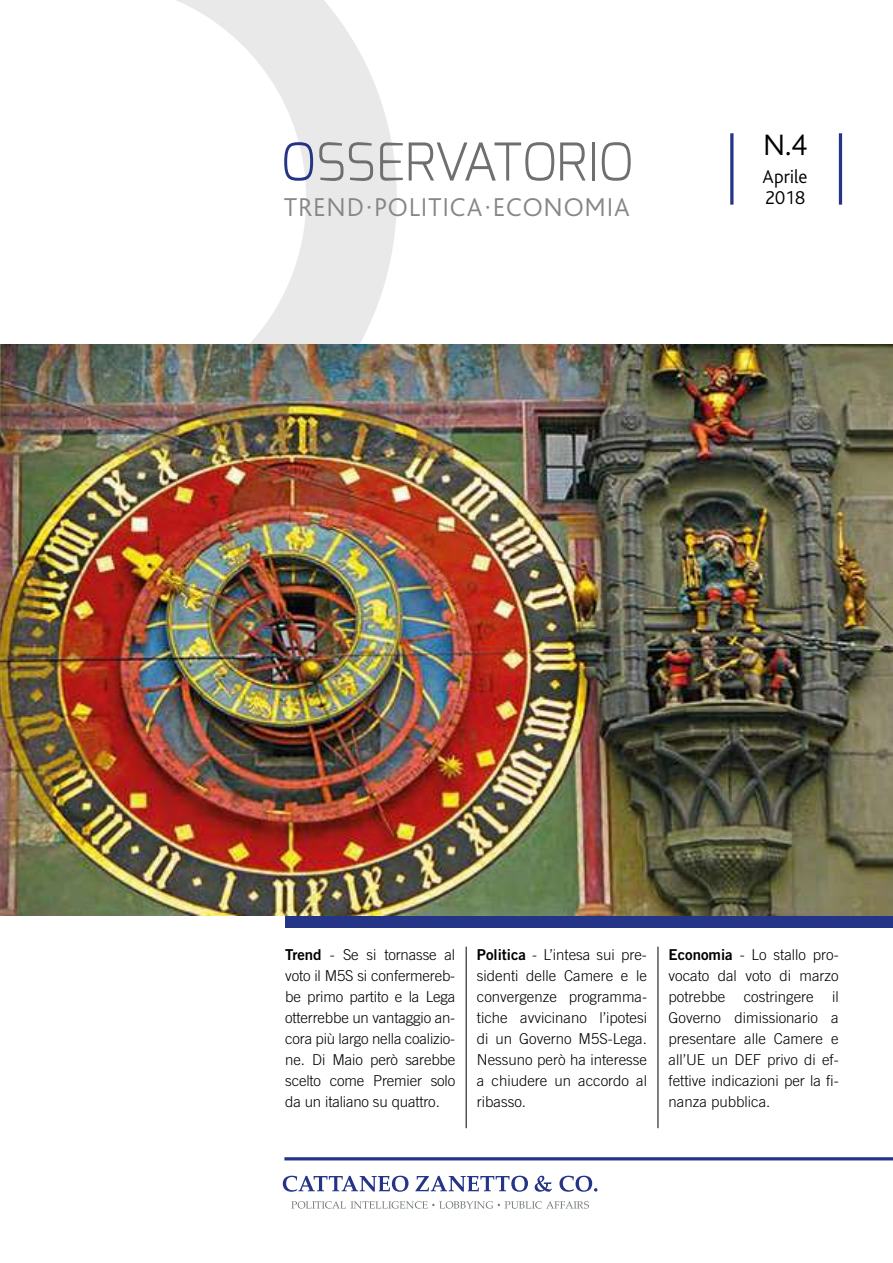
<style>
.page{position:relative;width:893px;height:1263px;background:#fff}
.page>*{position:absolute;margin:0;border:0;box-sizing:border-box;transform-origin:0 0}
.t1{font:300 52.05px "Exo";color:#706f6f}
.t2{font:300 30.9px "Bliss";color:#000}
.t3{font:300 27px "Bliss";letter-spacing:.03em;color:#878787}
.t4{font:27px "Minion Pro";color:#878787}
.t5{font:300 19.5px/21.1px "Bliss";color:#000}
.t6{font:300 15px/21px "Trade Gothic";color:#000;text-align:justify}
.s1{color:#243588}
.s2{font-family:"Trade Gothic Bold Two";font-weight:400}
</style>
<div class="page">
<hr style="left:284px;top:1157px;width:609px;height:3px;background:#243588">
<svg style="left:176px;top:0;width:221px;height:344px"></svg>
<hr style="left:730px;top:133px;width:3px;height:72px;background:#243588">
<hr style="left:839px;top:133px;width:3px;height:72px;background:#243588">
<div style="left:285px;top:915px;width:608px;height:13px;background:#243588"></div>
<hr style="left:466px;top:947px;width:1px;height:181px;background:#000">
<hr style="left:658px;top:947px;width:1px;height:181px;background:#000">
<svg style="left:283px;top:1176px;width:125px;height:16px"></svg>
<svg style="left:415px;top:1176px;width:113px;height:16px"></svg>
<svg style="left:535px;top:1176px;width:17px;height:16px"></svg>
<svg style="left:559px;top:1176px;width:38px;height:16px"></svg>
<svg style="left:291px;top:1201px;width:298px;height:8px"></svg>
<img style="left:0;top:344px;width:893px;height:571px">
<h1 class="t1" style="left:280px;top:128px;width:354px"><span class="s1">O</span>SSERVATORIO</h1>
<h3 class="t3" style="left:284px;top:193px;width:347px">TREND POLITICA ECONOMIA</h3>
<h3 class="t4" style="left:367px;top:189px;width:6px">.</h3>
<h3 class="t4" style="left:485px;top:189px;width:6px">.</h3>
<h2 class="t2" style="left:763px;top:128px;width:46px">N.4</h2>
<h3 class="t5" style="left:763px;top:167px;width:46px">Aprile<br>2018</h3>
<p class="t6" style="left:285px;top:943px;width:172px"><span class="s2">Trend</span> - Se si tornasse al voto il M5S si confermereb&shy;be primo partito e la Lega otterrebbe un vantaggio an&shy;cora più largo nella coalizio&shy;ne. Di Maio però sarebbe scelto come Premier solo da un italiano su quattro.</p>
<p class="t6" style="left:477px;top:943px;width:172px"><span class="s2">Politica</span> - L’intesa sui pre&shy;sidenti delle Camere e le convergenze programma&shy;tiche avvicinano l’ipotesi di un Governo M5S-Lega.<br>Nessuno però ha interesse a chiudere un accordo al ribasso.</p>
<p class="t6" style="left:669px;top:943px;width:172px"><span class="s2">Economia</span> - Lo stallo pro&shy;vocato dal voto di marzo potrebbe costringere il Governo dimissionario a presentare alle Camere e all’UE un DEF privo di ef&shy;fettive indicazioni per la fi&shy;nanza pubblica.</p>
</div>
